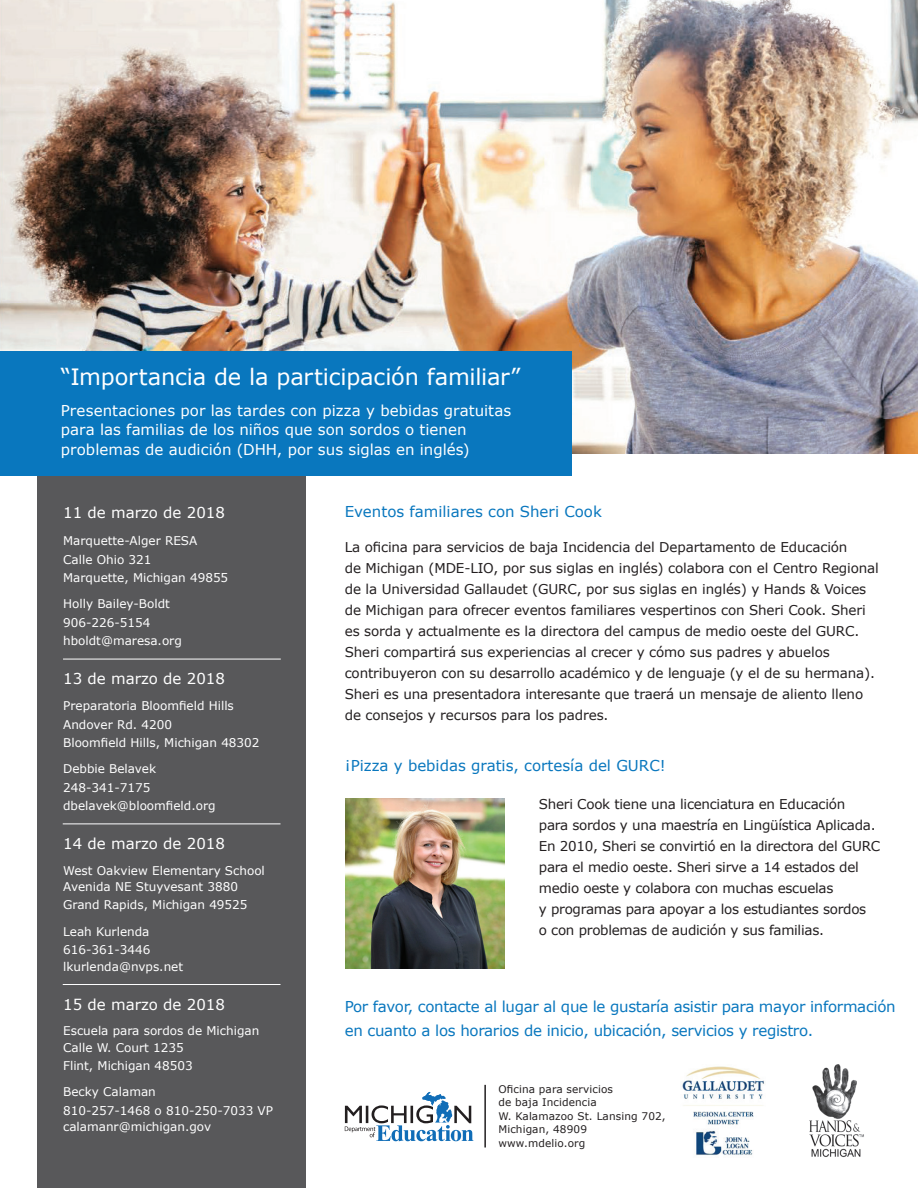
<style>
.page{position:relative;width:918px;height:1188px;background:#fff}
.page>*{position:absolute;margin:0;border:0;box-sizing:border-box;transform-origin:0 0}
.Heading1{font:22.5px "Verdana";letter-spacing:-.01em;color:#fff}
.Subhead{font:15px/19.5px "Verdana";letter-spacing:.005em;color:#fff}
.Heading2{font:15px/24px "Verdana";letter-spacing:-.02em;color:#0977be}
.Heading2-2{font:15px "Verdana";color:#0977be}
.DateH2{font:15px "Verdana";color:#fff}
.Body{font:13.5px/21px "Verdana";letter-spacing:-.01em;color:#231f20}
.Location{font:12px/18px "Verdana";color:#fff}
.Body-2{font:10.5px/13.5px "Verdana";letter-spacing:.01em;color:#231f20}
</style>
<div class="page">
<div style="left:38px;top:476px;width:268px;height:712px;background:#58585a"></div>
<img style="left:0;top:0;width:918px;height:454px">
<div style="left:0;top:351px;width:571px;height:125px;background:#0977be"></div>
<img style="left:345px;top:798px;width:159px;height:171px">
<svg style="left:345px;top:1092px;width:129px;height:49px"></svg>
<img style="left:682px;top:1066px;width:82px;height:90px">
<img style="left:809px;top:1065px;width:55px;height:92px">
<hr style="left:484px;top:1085px;width:2px;height:62px;background:#231f20">
<hr style="left:63px;top:659px;width:218px;height:1px;background:#fff">
<hr style="left:63px;top:824px;width:218px;height:1px;background:#fff">
<hr style="left:63px;top:984px;width:218px;height:1px;background:#fff">
<h1 class="Heading1" style="left:61px;top:363px;width:461px">“Importancia de la participación familiar”</h1>
<p class="Subhead" style="left:61px;top:400px;width:452px">Presentaciones por las tardes con pizza y bebidas gratuitas para las familias de los niños que son sordos o tienen problemas de audición (DHH, por sus siglas en inglés)</p>
<h2 class="DateH2" style="left:63px;top:503px;width:163px">11 de marzo de 2018</h2>
<p class="Location" style="left:63px;top:531px;width:136px">Marquette-Alger RESA</p>
<p class="Location" style="left:63px;top:550px;width:90px">Calle Ohio 321</p>
<p class="Location" style="left:63px;top:569px;width:167px">Marquette, Michigan 49855</p>
<p class="Location" style="left:63px;top:594px;width:108px">Holly Bailey-Boldt</p>
<p class="Location" style="left:63px;top:613px;width:89px">906-226-5154</p>
<p class="Location" style="left:63px;top:632px;width:120px">hboldt@maresa.org</p>
<h2 class="DateH2" style="left:63px;top:669px;width:163px">13 de marzo de 2018</h2>
<p class="Location" style="left:63px;top:696px;width:172px">Preparatoria Bloomfield Hills</p>
<p class="Location" style="left:63px;top:715px;width:110px">Andover Rd. 4200</p>
<p class="Location" style="left:63px;top:734px;width:198px">Bloomfield Hills, Michigan 48302</p>
<p class="Location" style="left:63px;top:759px;width:95px">Debbie Belavek</p>
<p class="Location" style="left:63px;top:778px;width:89px">248-341-7175</p>
<p class="Location" style="left:63px;top:797px;width:154px">dbelavek@bloomfield.org</p>
<h2 class="DateH2" style="left:63px;top:834px;width:163px">14 de marzo de 2018</h2>
<p class="Location" style="left:63px;top:861px;width:203px">West Oakview Elementary School</p>
<p class="Location" style="left:63px;top:878px;width:186px">Avenida NE Stuyvesant 3880<br>Grand Rapids, Michigan 49525</p>
<p class="Location" style="left:63px;top:922px;width:88px">Leah Kurlenda</p>
<p class="Location" style="left:63px;top:941px;width:89px">616-361-3446</p>
<p class="Location" style="left:63px;top:957px;width:121px">lkurlenda@nvps.net</p>
<h2 class="DateH2" style="left:63px;top:995px;width:163px">15 de marzo de 2018</h2>
<p class="Location" style="left:63px;top:1022px;width:198px">Escuela para sordos de Michigan</p>
<p class="Location" style="left:63px;top:1038px;width:131px">Calle W. Court 1235<br>Flint, Michigan 48503</p>
<p class="Location" style="left:63px;top:1082px;width:94px">Becky Calaman</p>
<p class="Location" style="left:63px;top:1101px;width:211px">810-257-1468 o 810-250-7033 VP</p>
<p class="Location" style="left:63px;top:1118px;width:150px">calamanr@michigan.gov</p>
<h2 class="Heading2-2" style="left:345px;top:502px;width:259px">Eventos familiares con Sheri Cook</h2>
<p class="Body" style="left:345px;top:536px;width:536px">La oficina para servicios de baja Incidencia del Departamento de Educación<br>de Michigan (MDE-LIO, por sus siglas en inglés) colabora con el Centro Regional de la Universidad Gallaudet (GURC, por sus siglas en inglés) y Hands &amp; Voices de Michigan para ofrecer eventos familiares vespertinos con Sheri Cook. Sheri es sorda y actualmente es la directora del campus de medio oeste del GURC.<br>Sheri compartirá sus experiencias al crecer y cómo sus padres y abuelos contribuyeron con su desarrollo académico y de lenguaje (y el de su hermana).<br>Sheri es una presentadora interesante que traerá un mensaje de aliento lleno de consejos y recursos para los padres.</p>
<h2 class="Heading2-2" style="left:345px;top:756px;width:322px">¡Pizza y bebidas gratis, cortesía del GURC!</h2>
<p class="Body" style="left:539px;top:793px;width:343px">Sheri Cook tiene una licenciatura en Educación<br>para sordos y una maestría en Lingüística Aplicada.<br>En 2010, Sheri se convirtió en la directora del GURC para el medio oeste. Sheri sirve a 14 estados del medio oeste y colabora con muchas escuelas<br>y programas para apoyar a los estudiantes sordos<br>o con problemas de audición y sus familias.</p>
<h2 class="Heading2" style="left:345px;top:994px;width:552px">Por favor, contacte al lugar al que le gustaría asistir para mayor información en cuanto a los horarios de inicio, ubicación, servicios y registro.</h2>
<p class="Body-2" style="left:498px;top:1082px;width:116px">Oficina para servicios de baja Incidencia</p>
<p class="Body-2" style="left:498px;top:1109px;width:169px">W. Kalamazoo St. Lansing 702,<br>Michigan, 48909</p>
<p class="Body-2" style="left:498px;top:1136px;width:88px">www.mdelio.org</p>
</div>
